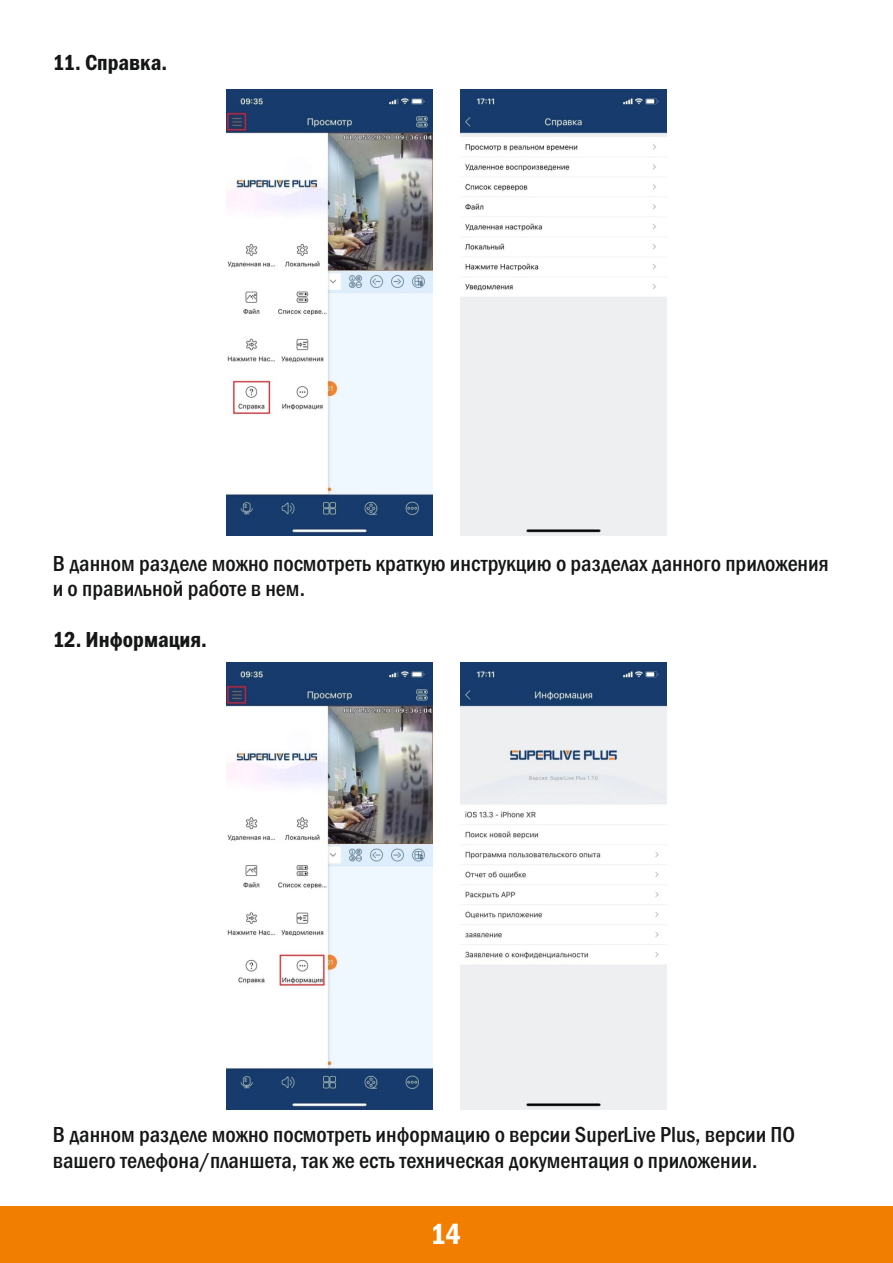
<style>
.page{position:relative;width:893px;height:1263px;background:#fff}
.page>*{position:absolute;margin:0;border:0;box-sizing:border-box;transform-origin:0 0}
.t1{font:600 condensed 30px "Franklin Gothic";color:#fff}
.t2{font:500 condensed 22.5px/25.5px "Franklin Gothic";color:#151616}
.t3{font:600 condensed 22.5px "Franklin Gothic";color:#151616}
</style>
<div class="page">
<div style="left:0;top:1206px;width:893px;height:57px;background:#f27e00"></div>
<img style="left:226px;top:89px;width:207px;height:447px">
<img style="left:460px;top:89px;width:207px;height:447px">
<img style="left:226px;top:663px;width:207px;height:446px">
<img style="left:460px;top:663px;width:207px;height:446px">
<p class="t3" style="left:53px;top:55px;width:116px">11. Справка.</p>
<p class="t2" style="left:53px;top:552px;width:777px">В данном разделе можно посмотреть краткую инструкцию о разделах данного приложения и о правильной работе в нем.</p>
<p class="t3" style="left:53px;top:631px;width:156px">12. Информация.</p>
<p class="t2" style="left:53px;top:1123px;width:744px">В данном разделе можно посмотреть информацию о версии SuperLive Plus, версии ПО вашего телефона/планшета, так же есть техническая документация о приложении.</p>
<h1 class="t1" style="left:431px;top:1223px;width:32px">14</h1>
</div>
